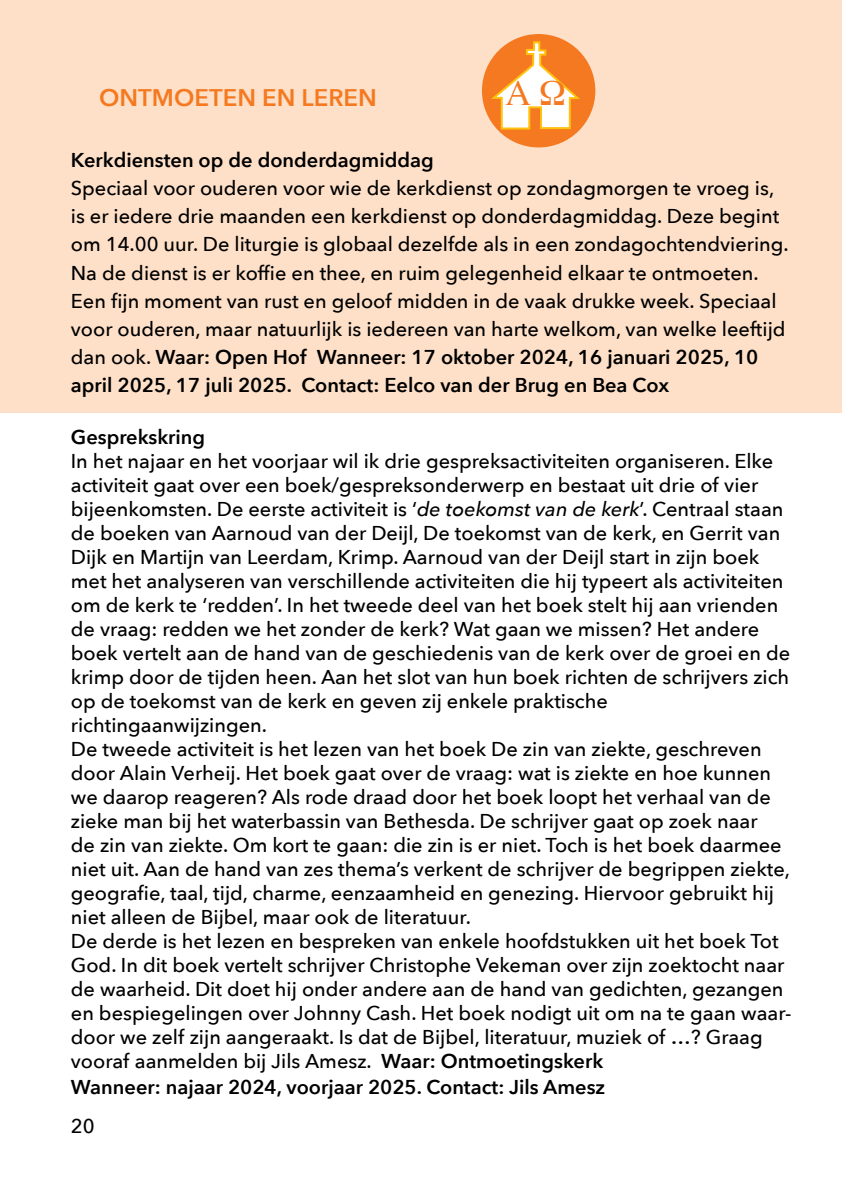
<style>
.page{position:relative;width:842px;height:1191px;background:#fff}
.page>*{position:absolute;margin:0;border:0;box-sizing:border-box;transform-origin:0 0}
.t1{font:35.4px "Times";color:#f47920}
.t2{font:600 24px "Avenir Next";color:#f47920}
.t3{font:500 20px/24px "Avenir Next";color:#000}
.t4{font:600 20px "Avenir Next";color:#000}
.s1{font-weight:600}
.s2{font-style:italic}
</style>
<div class="page">
<div style="left:0;top:0;width:842px;height:412px;background:#fee0c8"></div>
<div style="left:482px;top:34px;width:113px;height:113px;background:#f47920;border-radius:50%"></div>
<svg style="left:491px;top:40px;width:92px;height:90px"></svg>
<p class="t2" style="left:99px;top:77px;width:279px">ONTMOETEN EN LEREN</p>
<h1 class="t1" style="left:505px;top:60px;width:61px">A Ω</h1>
<p class="t4" style="left:71px;top:143px;width:364px">Kerkdiensten op de donderdagmiddag</p>
<p class="t3" style="left:71px;top:174px;width:719px;line-height:28px">Speciaal voor ouderen voor wie de kerkdienst op zondagmorgen te vroeg is, is er iedere drie maanden een kerkdienst op donderdagmiddag. Deze begint om 14.00 uur. De liturgie is globaal dezelfde als in een zondagochtendviering.<br>Na de dienst is er koffie en thee, en ruim gelegenheid elkaar te ontmoeten.<br>Een fijn moment van rust en geloof midden in de vaak drukke week. Speciaal voor ouderen, maar natuurlijk is iedereen van harte welkom, van welke leeftijd dan ook. <span class="s1">Waar: Open Hof Wanneer: 17 oktober 2024, 16 januari 2025, 10 april 2025, 17 juli 2025. Contact: Eelco van der Brug en Bea Cox</span></p>
<p class="t4" style="left:71px;top:419px;width:136px">Gesprekskring</p>
<p class="t3" style="left:71px;top:448px;width:722px">In het najaar en het voorjaar wil ik drie gespreksactiviteiten organiseren. Elke activiteit gaat over een boek/gespreksonderwerp en bestaat uit drie of vier bijeenkomsten. De eerste activiteit is ‘<span class="s2">de toekomst van de kerk</span>’. Centraal staan de boeken van Aarnoud van der Deijl, De toekomst van de kerk, en Gerrit van Dijk en Martijn van Leerdam, Krimp. Aarnoud van der Deijl start in zijn boek met het analyseren van verschillende activiteiten die hij typeert als activiteiten om de kerk te ‘redden’. In het tweede deel van het boek stelt hij aan vrienden de vraag: redden we het zonder de kerk? Wat gaan we missen? Het andere boek vertelt aan de hand van de geschiedenis van de kerk over de groei en de krimp door de tijden heen. Aan het slot van hun boek richten de schrijvers zich op de toekomst van de kerk en geven zij enkele praktische richtingaanwijzingen.<br>De tweede activiteit is het lezen van het boek De zin van ziekte, geschreven door Alain Verheij. Het boek gaat over de vraag: wat is ziekte en hoe kunnen we daarop reageren? Als rode draad door het boek loopt het verhaal van de zieke man bij het waterbassin van Bethesda. De schrijver gaat op zoek naar<br>de zin van ziekte. Om kort te gaan: die zin is er niet. Toch is het boek daarmee niet uit. Aan de hand van zes thema’s verkent de schrijver de begrippen ziekte, geografie, taal, tijd, charme, eenzaamheid en genezing. Hiervoor gebruikt hij niet alleen de Bijbel, maar ook de literatuur.<br>De derde is het lezen en bespreken van enkele hoofdstukken uit het boek Tot God. In dit boek vertelt schrijver Christophe Vekeman over zijn zoektocht naar de waarheid. Dit doet hij onder andere aan de hand van gedichten, gezangen en bespiegelingen over Johnny Cash. Het boek nodigt uit om na te gaan waar&shy;door we zelf zijn aangeraakt. Is dat de Bijbel, literatuur, muziek of …? Graag vooraf aanmelden bij Jils Amesz. <span class="s1">Waar: Ontmoetingskerk</span></p>
<p class="t4" style="left:71px;top:1069px;width:536px">Wanneer: najaar 2024, voorjaar 2025. Contact: Jils Amesz</p>
<p class="t3" style="left:71px;top:1113px;width:25px">20</p>
</div>
